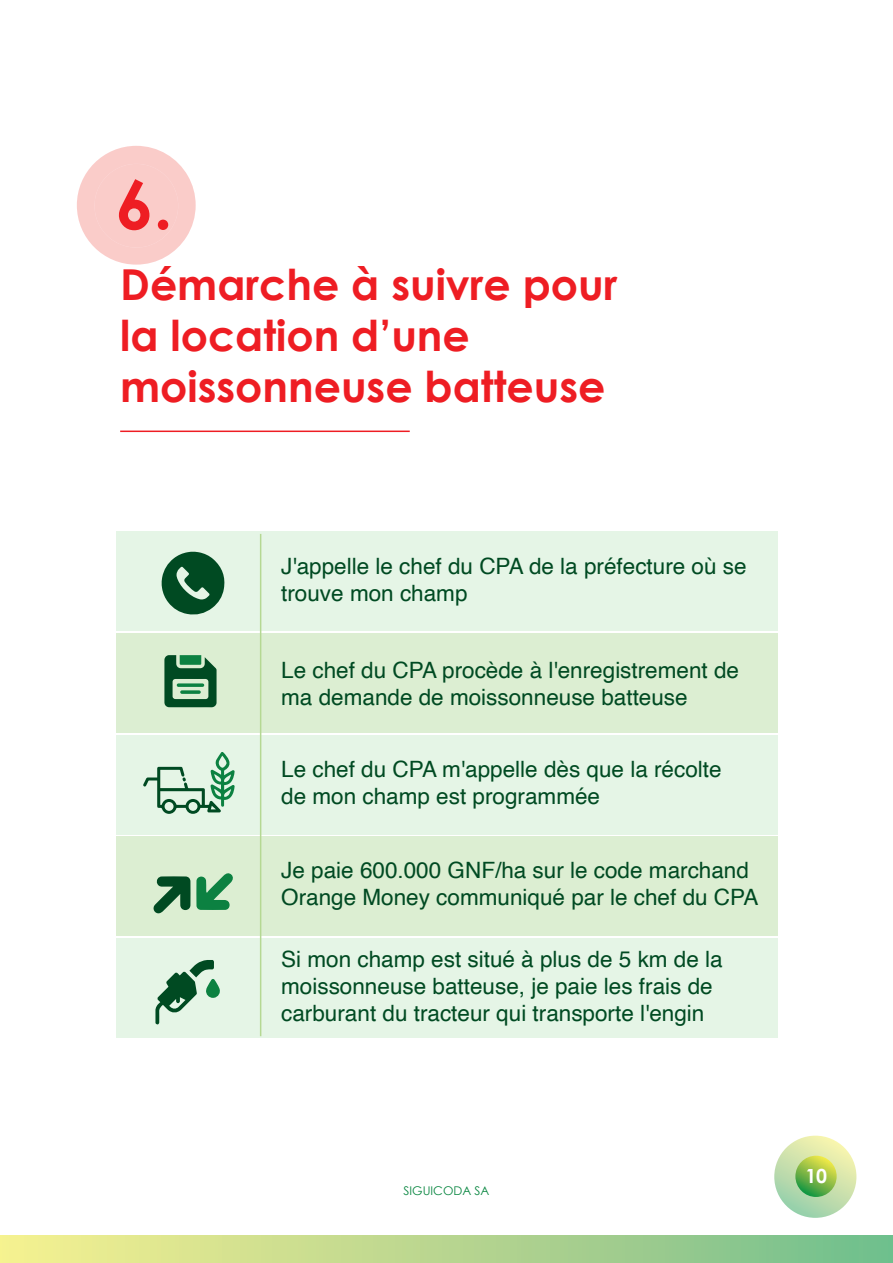
<style>
.page{position:relative;width:893px;height:1263px;background:#fff}
.page>*{position:absolute;margin:0;border:0;box-sizing:border-box;transform-origin:0 0}
.t1{font:700 67.8px "Century Gothic";color:#ee1d23}
.t2{font:700 42.6px/51.2px "Century Gothic";color:#ee1d23}
.t3{font:22.5px/27px "Helvetica";color:#004a22}
.t4{font:700 19.5px "Century Gothic";color:#fff}
.t5{font:12px "Century Gothic";color:#0b8742}
</style>
<div class="page">
<svg style="left:77px;top:146px;width:119px;height:119px"></svg>
<div style="left:116px;top:531px;width:661px;height:100px;background:#e5f5e6"></div>
<div style="left:116px;top:633px;width:661px;height:99px;background:#dceed2"></div>
<div style="left:116px;top:735px;width:661px;height:99px;background:#e5f5e6"></div>
<div style="left:116px;top:837px;width:661px;height:99px;background:#dceed2"></div>
<div style="left:116px;top:938px;width:661px;height:100px;background:#e5f5e6"></div>
<div style="left:0;top:1235px;width:893px;height:28px;background:linear-gradient(to right,#f9f091,#73bd8d)"></div>
<svg style="left:162px;top:552px;width:63px;height:63px"></svg>
<svg style="left:164px;top:655px;width:53px;height:52px"></svg>
<svg style="left:143px;top:752px;width:92px;height:62px"></svg>
<svg style="left:153px;top:876px;width:37px;height:38px"></svg>
<svg style="left:196px;top:873px;width:37px;height:37px"></svg>
<svg style="left:155px;top:960px;width:65px;height:64px"></svg>
<hr style="left:120px;top:431px;width:290px;height:1px;background:#ee1d23">
<hr style="left:260px;top:534px;width:1px;height:502px;background:#b5d893">
<svg style="left:774px;top:1136px;width:82px;height:82px;background:#c9e1ad"></svg>
<svg style="left:795px;top:1156px;width:42px;height:41px"></svg>
<h1 class="t1" style="left:116px;top:162px;width:58px">6.</h1>
<h2 class="t2" style="left:120px;top:258px;width:499px">Démarche à suivre pour la location d’une moissonneuse batteuse</h2>
<p class="t3" style="left:281px;top:554px;width:467px">J'appelle le chef du CPA de la préfecture où se trouve mon champ</p>
<p class="t3" style="left:281px;top:657px;width:459px">Le chef du CPA procède à l'enregistrement de ma demande de moissonneuse batteuse</p>
<p class="t3" style="left:281px;top:756px;width:442px">Le chef du CPA m'appelle dès que la récolte de mon champ est programmée</p>
<p class="t3" style="left:281px;top:857px;width:479px">Je paie 600.000 GNF/ha sur le code marchand<br>Orange Money communiqué par le chef du CPA</p>
<p class="t3" style="left:281px;top:946px;width:443px">Si mon champ est situé à plus de 5 km de la moissonneuse batteuse, je paie les frais de carburant du tracteur qui transporte l'engin</p>
<p class="t5" style="left:404px;top:1182px;width:87px">SIGUICODA SA</p>
<p class="t4" style="left:806px;top:1164px;width:23px">10</p>
</div>
